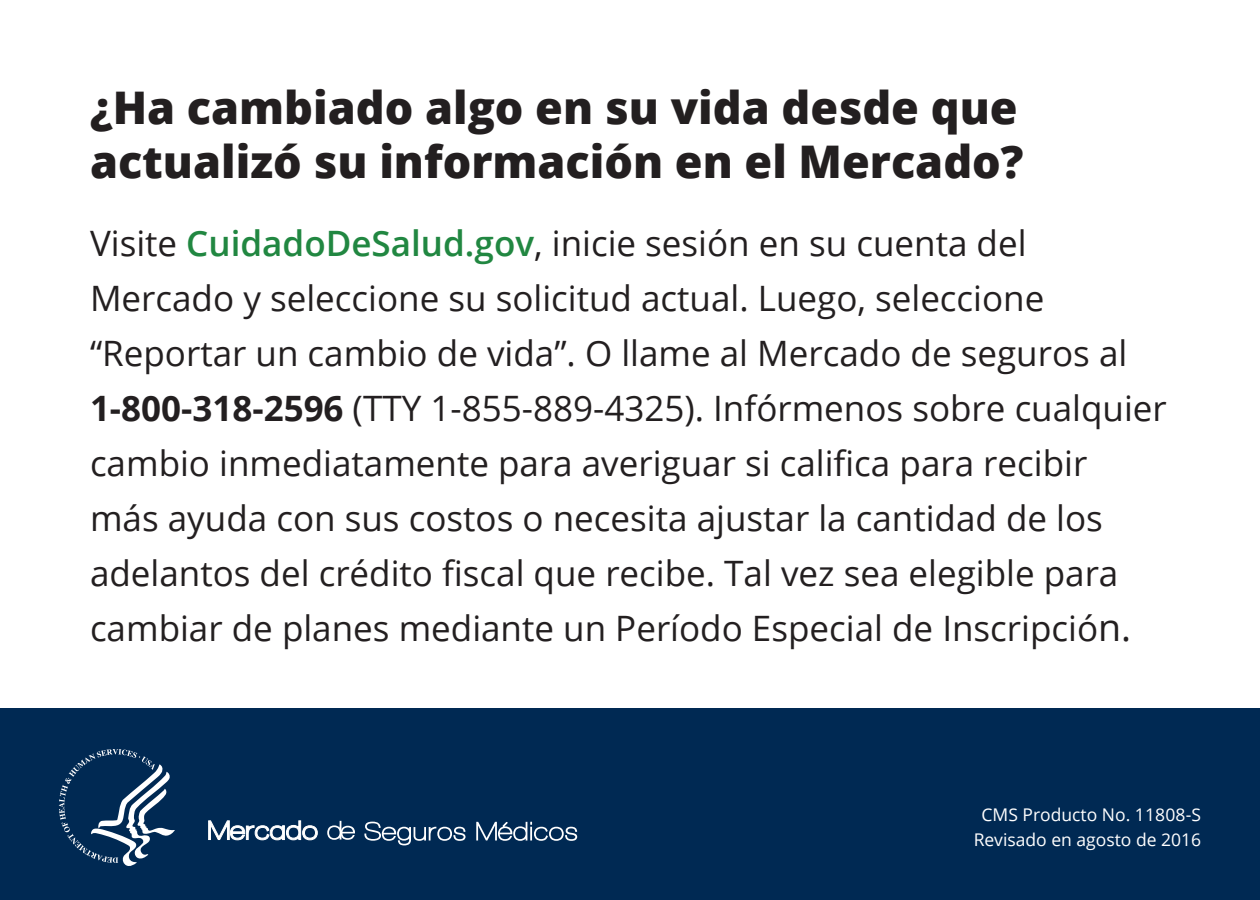
<style>
.page{position:relative;width:1260px;height:900px;background:#fff}
.page>*{position:absolute;margin:0;border:0;box-sizing:border-box;transform-origin:0 0}
.t1{font:800 45px/54px "Open Sans";color:#231f20}
.t2{font:35px/55px "Open Sans";color:#231f20}
.Product_Number_white{font:17.5px "Open Sans";color:#fff}
.s1{font-weight:600;color:#218741}
.s2{font-weight:700}
.s3{font-size:37.5px}
</style>
<div class="page">
<div style="left:0;top:708px;width:1260px;height:192px;background:#002953"></div>
<svg style="left:59px;top:749px;width:116px;height:117px"></svg>
<svg style="left:208px;top:820px;width:110px;height:20px"></svg>
<svg style="left:327px;top:821px;width:28px;height:19px"></svg>
<svg style="left:364px;top:822px;width:102px;height:23px"></svg>
<svg style="left:476px;top:822px;width:101px;height:19px"></svg>
<p class="t1" style="left:90px;top:79px;width:935px">¿Ha cambiado algo en su vida desde que actualizó su información en el Mercado?</p>
<p class="t2" style="left:90px;top:215px;width:1078px">Visite <span class="s1">CuidadoDeSalud.gov</span>, inicie sesión en su cuenta del Mercado y seleccione su solicitud actual. Luego, seleccione “Reportar un cambio de vida”. O llame al Mercado de seguros al <span class="s2">1-800-318-2596</span> (TTY 1-855-889-4325). Infórmenos sobre cualquier cambio inmediatamente para averiguar si califica para recibir<br>más ayuda con sus costos o necesita ajustar la cantidad de los adelantos del crédito fiscal que recibe. Tal vez sea elegible para cambiar de planes mediante un Período Especial de Inscripció<span class="s3">n.</span></p>
<p class="Product_Number_white" style="left:982px;top:802px;width:221px">CMS Producto No. 11808-S</p>
<p class="Product_Number_white" style="left:974px;top:827px;width:229px">Revisado en agosto de 2016</p>
</div>
